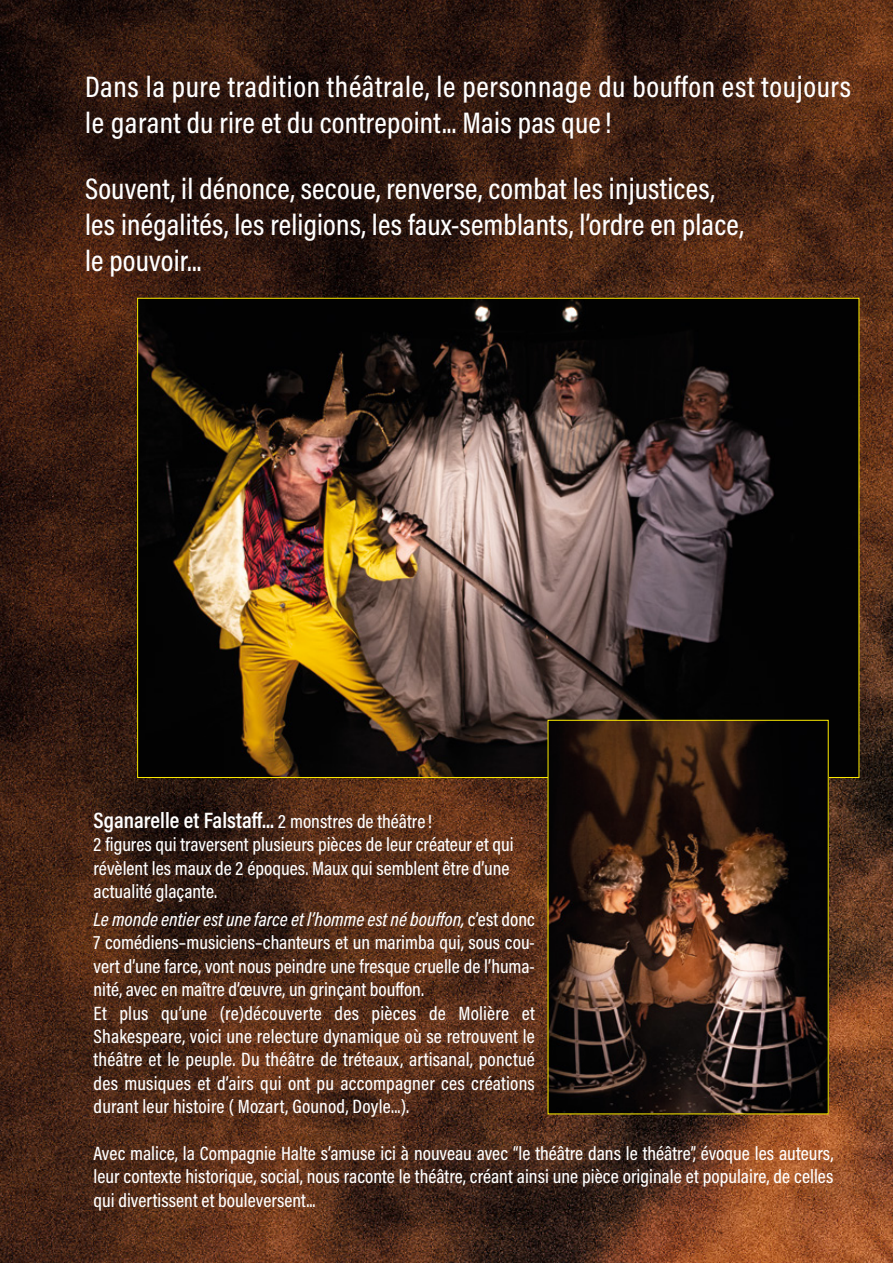
<style>
.page{position:relative;width:893px;height:1263px;background:#fff}
.page>*{position:absolute;margin:0;border:0;box-sizing:border-box;transform-origin:0 0}
.t1{font:30px/36px "Acumin Variable Concept";letter-spacing:-.08em;color:#fff}
.t2{font:22.5px "Acumin Variable Concept";letter-spacing:-.07em;color:#fff}
.t3{font:19.5px/23.4px "Acumin Variable Concept";letter-spacing:-.085em;color:#fff}
.s1{font-size:19.5px}
</style>
<div class="page">
<img style="left:0;top:0;width:893px;height:1263px">
<img style="left:139px;top:300px;width:718px;height:476px">
<img style="left:550px;top:722px;width:276px;height:390px">
<h1 class="t1" style="left:85px;top:68px;width:769px">Dans la pure tradition théâtrale, le personnage du bouffon est toujours le garant du rire et du contrepoint... Mais pas que!</h1>
<h1 class="t1" style="left:85px;top:170px;width:660px">Souvent, il dénonce, secoue, renverse, combat les injustices, les inégalités, les religions, les faux-semblants, l’ordre en place, le pouvoir...</h1>
<p class="t2" style="left:94px;top:804px;width:341px">Sganarelle et Falstaff... <span class="s1">2 monstres de théâtre!</span></p>
<p class="t3" style="left:94px;top:832px;width:422px">2 figures qui traversent plusieurs pièces de leur créateur et qui révèlent les maux de 2 époques. Maux qui semblent être d’une actualité glaçante.</p>
<p class="t3" style="left:94px;top:907px;width:445px">Le monde entier est une farce et l’homme est né bouffon, c’est donc 7 comédiens–musiciens–chanteurs et un marimba qui, sous cou&shy;vert d’une farce, vont nous peindre une fresque cruelle de l’huma&shy;nité, avec en maître d’œuvre, un grinçant bouffon.<br>Et plus qu’une (re)découverte des pièces de Molière et Shakespeare, voici une relecture dynamique où se retrouvent le théâtre et le peuple. Du théâtre de tréteaux, artisanal, ponctué des musiques et d’airs qui ont pu accompagner ces créations durant leur histoire ( Mozart, Gounod, Doyle...).</p>
<p class="t3" style="left:94px;top:1141px;width:743px;text-align:justify">Avec malice, la Compagnie Halte s’amuse ici à nouveau avec “le théâtre dans le théâtre”, évoque les auteurs, leur contexte historique, social, nous raconte le théâtre, créant ainsi une pièce originale et populaire, de celles qui divertissent et bouleversent...</p>
</div>
